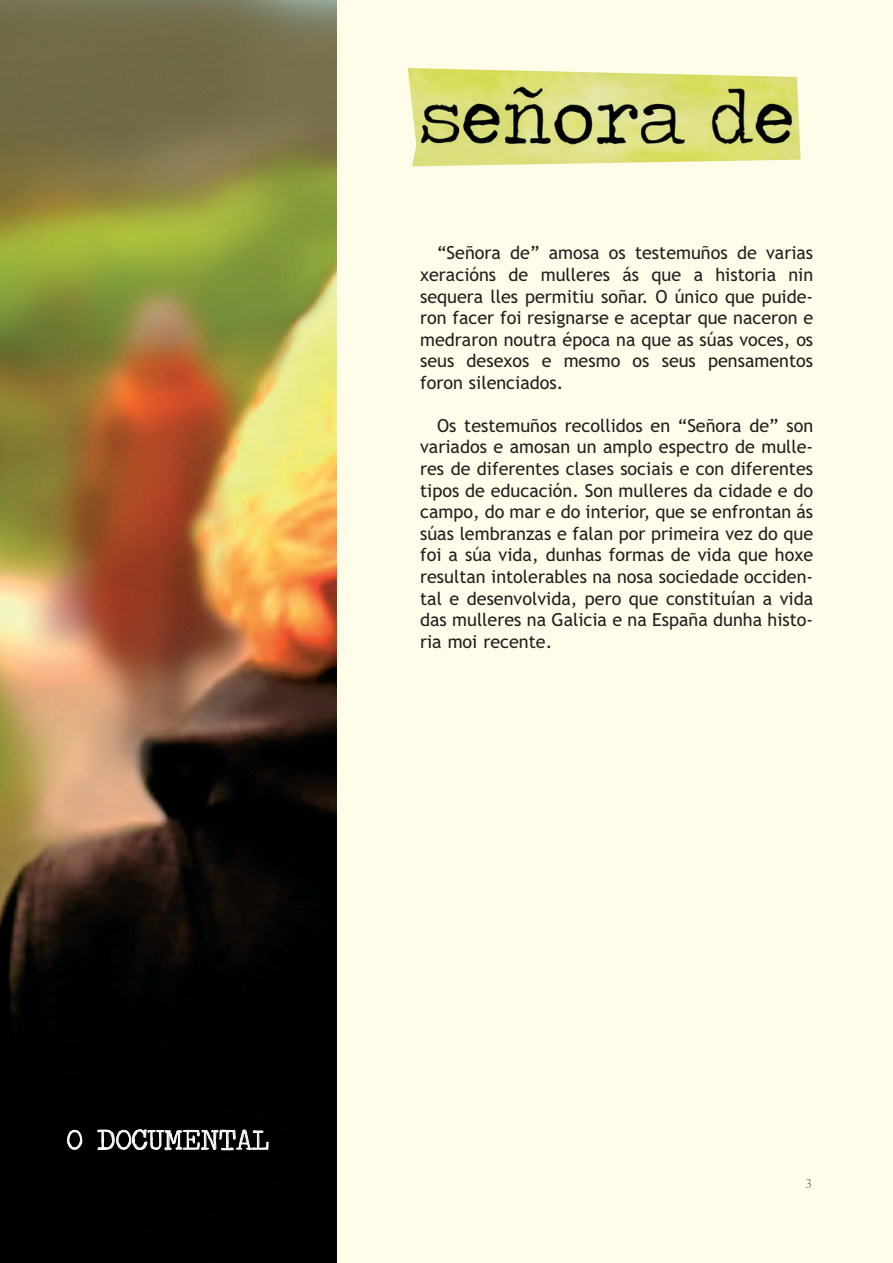
<style>
.page{position:relative;width:893px;height:1263px;background:#fff}
.page>*{position:absolute;margin:0;border:0;box-sizing:border-box;transform-origin:0 0}
.t1{font:30px "Traveling Typewriter";color:#fff}
.t2{font:18px/21.6px "Trebuchet MS";color:#231f20;text-align:justify}
.t3{font:13.5px "Times New Roman";color:#808285}
</style>
<div class="page">
<div style="left:285px;top:0;width:608px;height:1263px;background:#fffde9"></div>
<img style="left:0;top:0;width:336px;height:1263px">
<img style="left:408px;top:68px;width:393px;height:98px">
<p class="t2" style="left:420px;top:242px;width:395px;text-indent:17px">“Señora de” amosa os testemuños de varias xeracións de mulleres ás que a historia nin sequera lles permitiu soñar. O único que puide&shy;ron facer foi resignarse e aceptar que naceron e medraron noutra época na que as súas voces, os seus desexos e mesmo os seus pensamentos foron silenciados.</p>
<p class="t2" style="left:420px;top:415px;width:395px;text-indent:17px">Os testemuños recollidos en “Señora de” son variados e amosan un amplo espectro de mulle&shy;res de diferentes clases sociais e con diferentes tipos de educación. Son mulleres da cidade e do campo, do mar e do interior, que se enfrontan ás súas lembranzas e falan por primeira vez do que foi a súa vida, dunhas formas de vida que hoxe resultan intolerables na nosa sociedade occiden&shy;tal e desenvolvida, pero que constituían a vida das mulleres na Galicia e na España dunha histo&shy;ria moi recente.</p>
<h1 class="t1" style="left:66px;top:1119px;width:204px">O DOCUMENTAL</h1>
<p class="t3" style="left:806px;top:1175px;width:8px">3</p>
</div>
